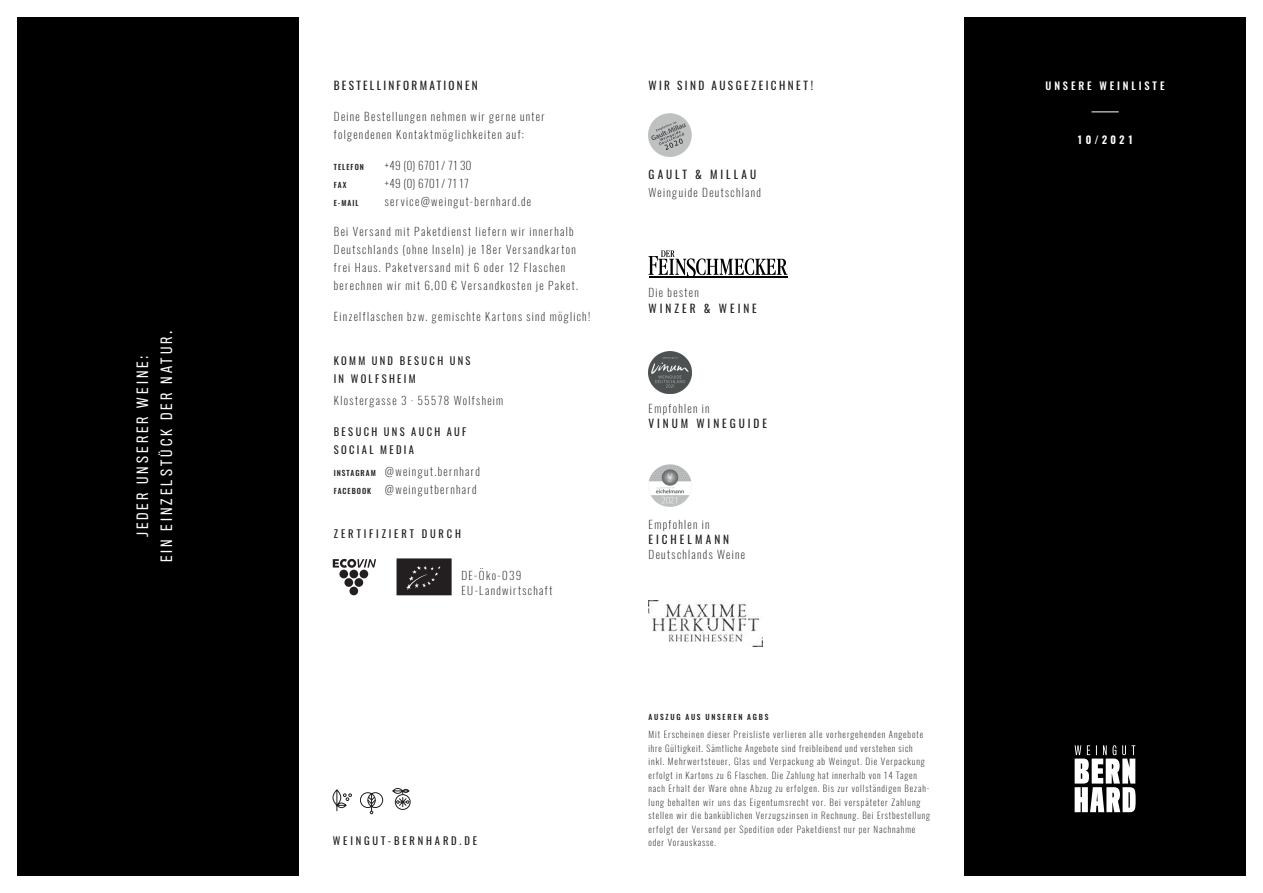
<style>
.page{position:relative;width:1263px;height:893px;background:#fff}
.page>*{position:absolute;margin:0;border:0;box-sizing:border-box;transform-origin:0 0}
.t1{font:14.4px/24px "Titling Gothic FB Cond";letter-spacing:.215em;color:#fff;text-align:center}
.t2{font:200 11.25px/18px "Oswald";letter-spacing:.12em;color:#231f20}
.t3{font:11.25px "Oswald";letter-spacing:.255em;color:#231f20}
.t4{font:11.25px "Oswald";letter-spacing:.215em;color:#231f20}
.t5{font:11.25px "Oswald";letter-spacing:.2em;color:#231f20}
.t6{font:200 11.25px "Oswald";letter-spacing:.025em;color:#231f20}
.t7{font:200 11.25px "Oswald";letter-spacing:.02em;color:#231f20}
.t8{font:10.5px/18px "Oswald";letter-spacing:.23em;color:#231f20}
.t9{font:10.5px "Oswald";letter-spacing:.27em;color:#231f20}
.t10{font:10.5px "Oswald";letter-spacing:.275em;color:#231f20}
.t11{font:500 10.5px "Oswald";letter-spacing:.275em;color:#fff}
.t12{font:600 10.5px "Oswald";letter-spacing:.3em;color:#fff}
.t13{font:200 9px/13.5px "Oswald";letter-spacing:.1em;color:#231f20}
.t14{font:500 7.5px "Oswald";letter-spacing:.22em;color:#231f20}
.t15{font:500 7.5px "Oswald";letter-spacing:.13em;color:#231f20}
.s1{font-weight:500;font-size:7.5px}
</style>
<div class="page">
<div style="left:964px;top:17px;width:282px;height:859px;background:#000"></div>
<div style="left:17px;top:17px;width:282px;height:859px;background:#000"></div>
<svg style="left:1091px;top:111px;width:28px;height:1px"></svg>
<svg style="left:1074px;top:745px;width:61px;height:67px"></svg>
<svg style="left:332px;top:790px;width:20px;height:22px"></svg>
<svg style="left:360px;top:792px;width:23px;height:22px"></svg>
<svg style="left:392px;top:788px;width:17px;height:19px"></svg>
<div style="left:395px;top:794px;width:15px;height:16px;border:1px solid #231f20;border-radius:50%"></div>
<div style="left:339px;top:570px;width:9px;height:8px;background:#231f20;border-radius:50%"></div>
<div style="left:349px;top:570px;width:9px;height:8px;background:#231f20;border-radius:50%"></div>
<div style="left:360px;top:570px;width:8px;height:8px;background:#231f20;border-radius:50%"></div>
<div style="left:354px;top:578px;width:9px;height:9px;background:#231f20;border-radius:50%"></div>
<div style="left:349px;top:587px;width:9px;height:8px;background:#231f20;border-radius:50%"></div>
<div style="left:344px;top:578px;width:9px;height:9px;background:#231f20;border-radius:50%"></div>
<svg style="left:333px;top:559px;width:43px;height:9px"></svg>
<svg style="left:396px;top:558px;width:56px;height:37px;background:#312d2e"></svg>
<img style="left:648px;top:464px;width:43px;height:43px">
<img style="left:648px;top:351px;width:43px;height:43px">
<img style="left:648px;top:114px;width:43px;height:42px">
<img style="left:648px;top:600px;width:114px;height:46px">
<hr style="left:649px;top:276px;width:138px;height:2px;background:#000001">
<svg style="left:648px;top:250px;width:139px;height:26px"></svg>
<h1 class="t1" style="left:131px;top:562px;width:234px;rotate:-90deg">JEDER UNSERER WEINE:<br>EIN EINZELSTÜCK DER NATUR.</h1>
<p class="t5" style="left:334px;top:76px;width:145px">BESTELLINFORMATIONEN</p>
<p class="t2" style="left:334px;top:106px;width:212px">Deine Bestellungen nehmen wir gerne unter folgendenen Kontaktmöglichkeiten auf:</p>
<p class="t15" style="left:334px;top:163px;width:32px">TELEFON</p>
<p class="t6" style="left:385px;top:155px;width:88px">+49 (0) 6701 / 71 30</p>
<p class="t14" style="left:334px;top:181px;width:14px">FAX</p>
<p class="t7" style="left:385px;top:173px;width:86px">+49 (0) 6701 / 71 17</p>
<p class="t14" style="left:334px;top:199px;width:26px">E-MAIL</p>
<p class="t2" style="left:385px;top:191px;width:148px">service@weingut-bernhard.de</p>
<p class="t2" style="left:334px;top:222px;width:246px">Bei Versand mit Paketdienst liefern wir innerhalb Deutschlands (ohne Inseln) je 18er Versandkarton frei Haus. Paketversand mit 6 oder 12 Flaschen berechnen wir mit 6,00 € Versandkosten je Paket.</p>
<p class="t2" style="left:334px;top:306px;width:258px">Einzelflaschen bzw. gemischte Kartons sind möglich!</p>
<p class="t8" style="left:334px;top:350px;width:138px">KOMM UND BESUCH UNS<br>IN WOLFSHEIM</p>
<p class="t2" style="left:334px;top:390px;width:171px">Klostergasse 3 · 55578 Wolfsheim</p>
<p class="t8" style="left:334px;top:421px;width:134px">BESUCH UNS AUCH AUF<br>SOCIAL MEDIA</p>
<p class="t2" style="left:334px;top:461px;width:147px"><span class="s1">INSTAGRAM</span> @weingut.bernhard<br><span class="s1">FACEBOOK</span> @weingutbernhard</p>
<p class="t10" style="left:334px;top:524px;width:129px">ZERTIFIZIERT DURCH</p>
<p class="t2" style="left:461px;top:566px;width:92px;line-height:15px">DE-Öko-039<br>EU-Landwirtschaft</p>
<p class="t9" style="left:333px;top:831px;width:146px">WEINGUT-BERNHARD.DE</p>
<p class="t4" style="left:648px;top:76px;width:166px">WIR SIND AUSGEZEICHNET!</p>
<p class="t3" style="left:648px;top:164px;width:109px">GAULT &amp; MILLAU</p>
<p class="t2" style="left:648px;top:182px;width:114px">Weinguide Deutschland</p>
<p class="t2" style="left:648px;top:282px;width:52px">Die besten</p>
<p class="t3" style="left:648px;top:298px;width:110px">WINZER &amp; WEINE</p>
<p class="t2" style="left:648px;top:398px;width:63px">Empfohlen in</p>
<p class="t3" style="left:648px;top:414px;width:120px">VINUM WINEGUIDE</p>
<p class="t2" style="left:648px;top:514px;width:63px">Empfohlen in</p>
<p class="t3" style="left:648px;top:529px;width:82px">EICHELMANN</p>
<p class="t2" style="left:648px;top:544px;width:98px">Deutschlands Weine</p>
<p class="t14" style="left:648px;top:713px;width:121px">AUSZUG AUS UNSEREN AGBS</p>
<p class="t13" style="left:648px;top:727px;width:283px">Mit Erscheinen dieser Preisliste verlieren alle vorhergehenden Angebote ihre Gültigkeit. Sämtliche Angebote sind freibleibend und verstehen sich inkl. Mehrwertsteuer, Glas und Verpackung ab Weingut. Die Verpackung erfolgt in Kartons zu 6 Flaschen. Die Zahlung hat innerhalb von 14 Tagen nach Erhalt der Ware ohne Abzug zu erfolgen. Bis zur vollständigen Bezah&shy;lung behalten wir uns das Eigentumsrecht vor. Bei verspäteter Zahlung stellen wir die banküblichen Verzugszinsen in Rechnung. Bei Erstbestellung erfolgt der Versand per Spedition oder Paketdienst nur per Nachnahme oder Vorauskasse.</p>
<p class="t11" style="left:1045px;top:80px;width:120px">UNSERE WEINLISTE</p>
<p class="t12" style="left:1077px;top:134px;width:58px">10/2021</p>
</div>
